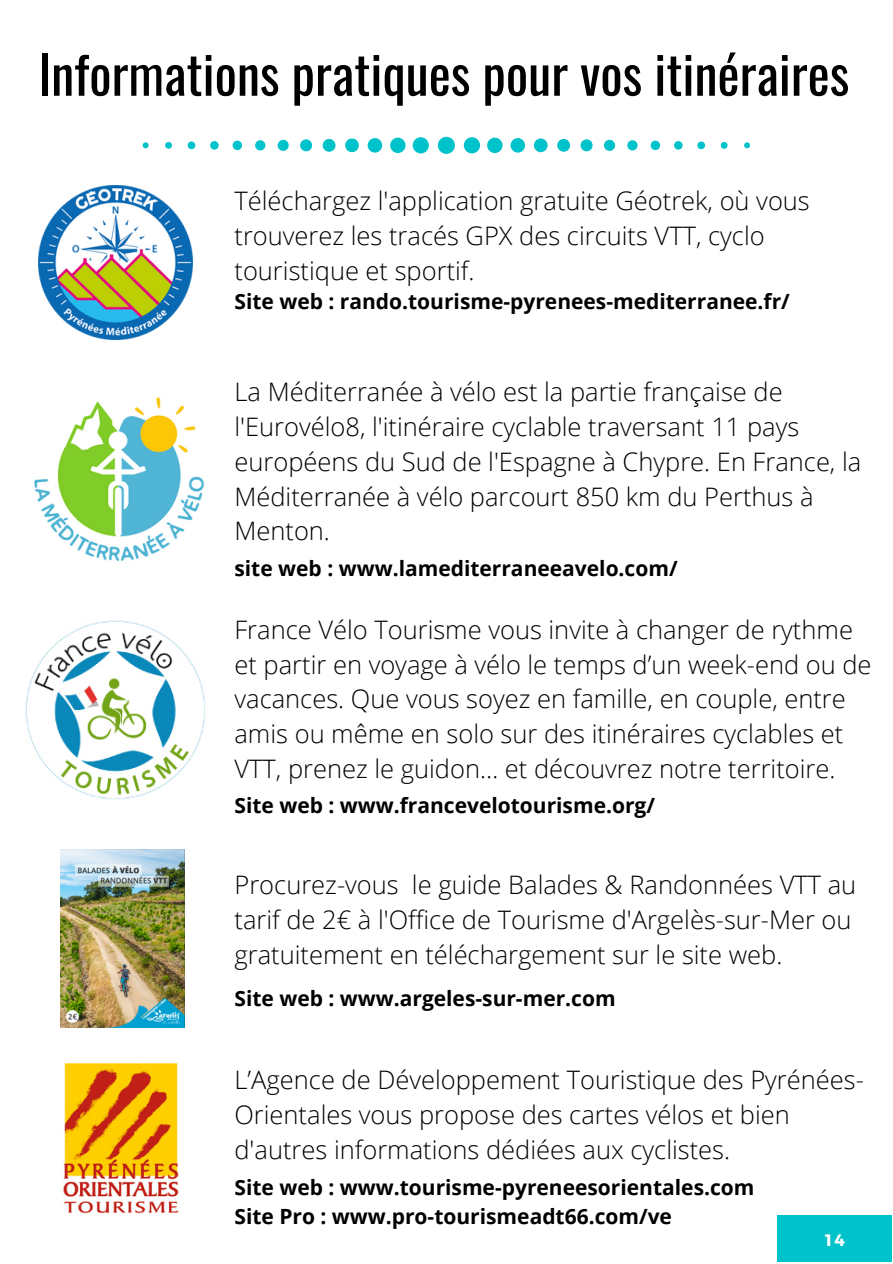
<style>
.page{position:relative;width:893px;height:1264px;background:#fff}
.page>*{position:absolute;margin:0;border:0;box-sizing:border-box;transform-origin:0 0}
.t1{font:52.5px "Oswald";color:#000}
.t2{font:300 25.5px/34.8px "Open Sans";color:#000}
.t3{font:700 21px/29.2px "Open Sans";color:#000}
.t4{font:700 16.5px "Montserrat";color:#fff}
</style>
<div class="page">
<div style="left:777px;top:1215px;width:115px;height:46px;background:#00c2cb"></div>
<img style="left:34px;top:397px;width:171px;height:164px">
<svg style="left:143px;top:137px;width:607px;height:17px"></svg>
<img style="left:25px;top:620px;width:181px;height:180px">
<img style="left:38px;top:186px;width:154px;height:154px">
<img style="left:60px;top:849px;width:125px;height:178px">
<img style="left:63px;top:1063px;width:116px;height:151px">
<h1 class="t1" style="left:38px;top:33px;width:812px">Informations pratiques pour vos itinéraires</h1>
<p class="t2" style="left:234px;top:183px;width:576px">Téléchargez l'application gratuite Géotrek, où vous trouverez les tracés GPX des circuits VTT, cyclo touristique et sportif.</p>
<p class="t3" style="left:234px;top:286px;width:557px">Site web : rando.tourisme-pyrenees-mediterranee.fr/</p>
<p class="t2" style="left:234px;top:373px;width:628px">La Méditerranée à vélo est la partie française de l'Eurovélo8, l'itinéraire cyclable traversant 11 pays européens du Sud de l'Espagne à Chypre. En France, la Méditerranée à vélo parcourt 850 km du Perthus à Menton.</p>
<p class="t3" style="left:234px;top:553px;width:444px">site web : www.lamediterraneeavelo.com/</p>
<p class="t2" style="left:234px;top:611px;width:638px">France Vélo Tourisme vous invite à changer de rythme et partir en voyage à vélo le temps d’un week-end ou de vacances. Que vous soyez en famille, en couple, entre amis ou même en solo sur des itinéraires cyclables et VTT, prenez le guidon… et découvrez notre territoire.</p>
<p class="t3" style="left:234px;top:789px;width:422px">Site web : www.francevelotourisme.org/</p>
<p class="t2" style="left:234px;top:867px;width:623px">Procurez-vous le guide Balades &amp; Randonnées VTT au tarif de 2€ à l'Office de Tourisme d'Argelès-sur-Mer ou gratuitement en téléchargement sur le site web.</p>
<p class="t3" style="left:234px;top:982px;width:382px">Site web : www.argeles-sur-mer.com</p>
<p class="t2" style="left:234px;top:1061px;width:631px">L’Agence de Développement Touristique des Pyrénées-<br>Orientales vous propose des cartes vélos et bien d'autres informations dédiées aux cyclistes.</p>
<p class="t3" style="left:234px;top:1171px;width:521px">Site web : www.tourisme-pyreneesorientales.com<br>Site Pro : www.pro-tourismeadt66.com/ve</p>
<p class="t4" style="left:825px;top:1229px;width:21px">14</p>
</div>
